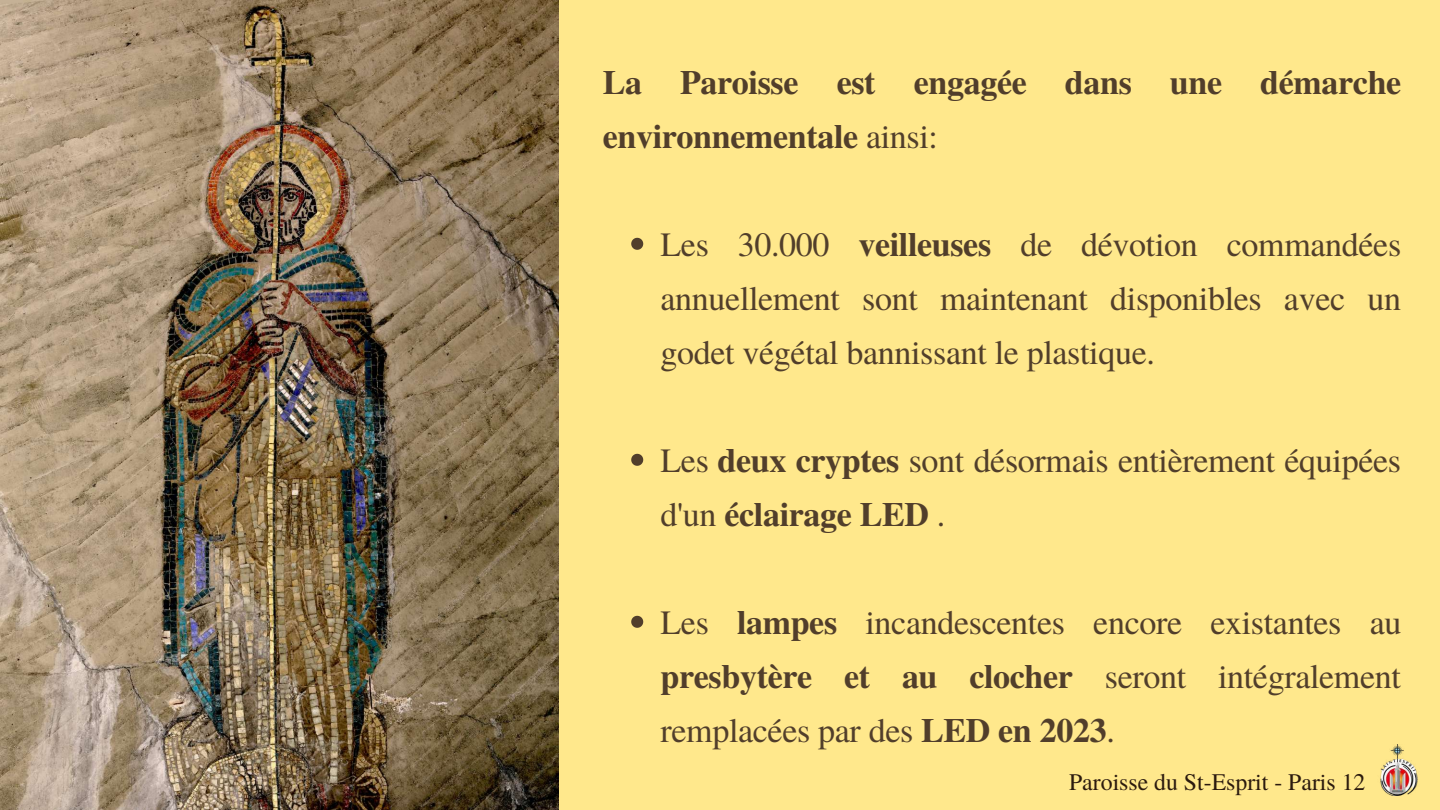
<style>
.page{position:relative;width:1440px;height:810px;background:#ffe88c}
.page>*{position:absolute;margin:0;border:0;box-sizing:border-box;transform-origin:0 0}
.t1{font:34px/54px "Te X Gyre Termes";letter-spacing:-.01em;color:#513e2b;text-align:justify}
.t2{font:700 34px/54px "Te X Gyre Termes";letter-spacing:-.01em;color:#513e2b}
.t3{font:23.8px "Te X Gyre Termes";color:#2b1a0e}
.s1{font-weight:400}
.s2{font-weight:700}
</style>
<div class="page">
<svg style="left:631px;top:238px;width:12px;height:12px"></svg>
<svg style="left:631px;top:454px;width:12px;height:12px"></svg>
<svg style="left:631px;top:616px;width:12px;height:12px"></svg>
<img style="left:0;top:0;width:559px;height:810px">
<img style="left:1380px;top:744px;width:38px;height:51px">
<p class="t2" style="left:603px;top:54px;width:800px">La Paroisse est engagée dans une démarche environnementale <span class="s1">ainsi:</span></p>
<p class="t1" style="left:661px;top:216px;width:742px">Les 30.000 <span class="s2">veilleuses</span> de dévotion commandées annuellement sont maintenant disponibles avec un godet végétal bannissant le plastique.</p>
<p class="t1" style="left:661px;top:432px;width:742px">Les <span class="s2">deux cryptes</span> sont désormais entièrement équipées d'un <span class="s2">éclairage LED</span> .</p>
<p class="t1" style="left:661px;top:594px;width:742px">Les <span class="s2">lampes</span> incandescentes encore existantes au <span class="s2">presbytère et au clocher</span> seront intégralement remplacées par des <span class="s2">LED en 2023</span>.</p>
<p class="t3" style="left:1069px;top:765px;width:298px">Paroisse du St-Esprit - Paris 12</p>
</div>
